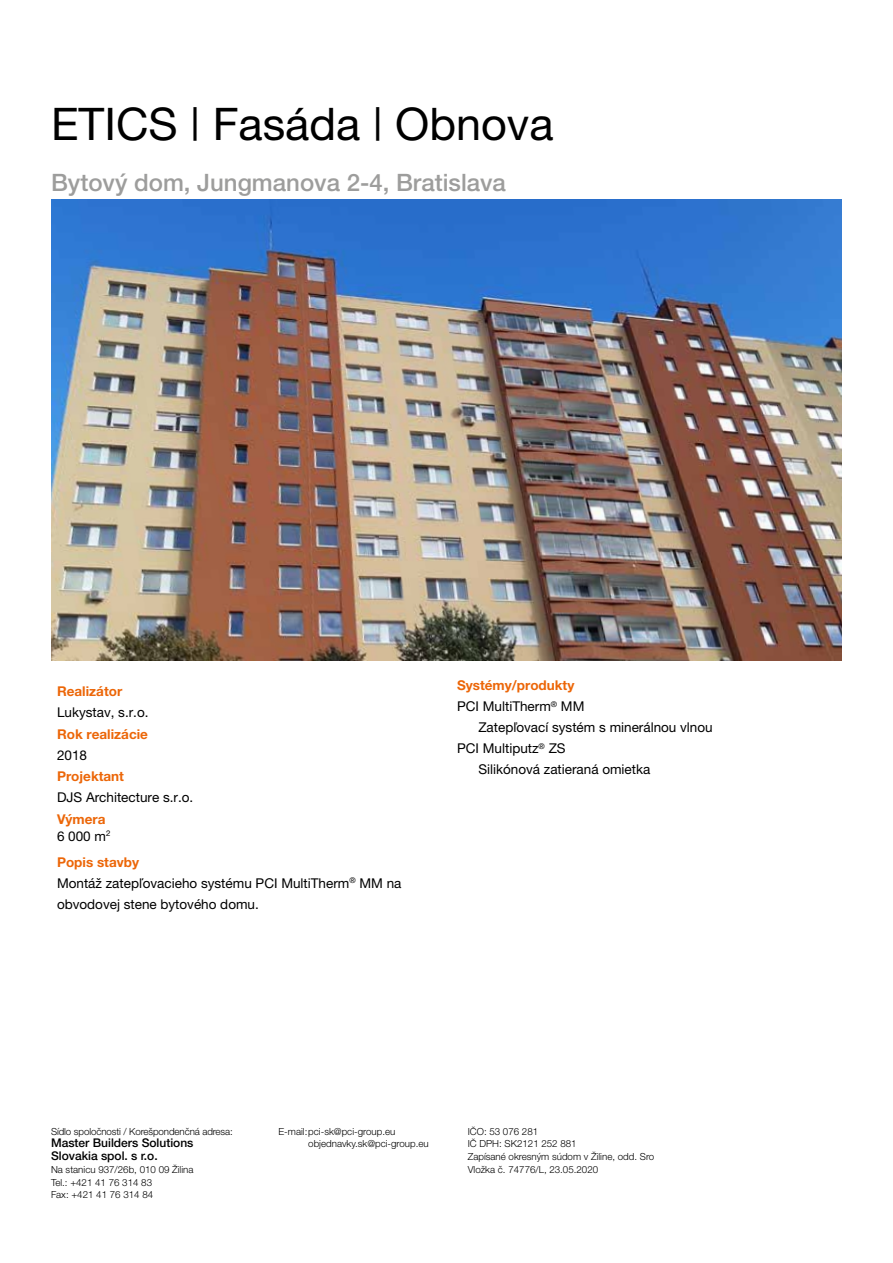
<style>
.page{position:relative;width:893px;height:1263px;background:#fff}
.page>*{position:absolute;margin:0;border:0;box-sizing:border-box;transform-origin:0 0}
.t1{font:45px "Helvetica Neue CE";color:#000}
.t2{font:500 24px "Helvetica Neue CE";color:#9d9d9c}
.t3{font:13.5px/21px "Helvetica Neue LT Pro";color:#000}
.t4{font:13.5px "Helvetica Neue CE";color:#000}
.t5{font:700 13.5px/16.5px "Helvetica Neue LT Pro";color:#ec6608}
.t6{font:500 12px/12.8px "Helvetica Neue CE";color:#000}
.t7{font:300 9.75px/12.8px "Helvetica Neue CE";color:#000}
.s1{font-weight:400;color:#000}
.s2{font-weight:700;color:#ec6608}
</style>
<div class="page">
<img style="left:51px;top:200px;width:791px;height:461px">
<h1 class="t1" style="left:51px;top:99px;width:504px">ETICS | Fasáda | Obnova</h1>
<h2 class="t2" style="left:51px;top:170px;width:456px">Bytový dom, Jungmanova 2-4, Bratislava</h2>
<h3 class="t5" style="left:57px;top:683px;width:67px">Realizátor</h3>
<h3 class="t3" style="left:57px;top:701px;width:93px">Lukystav, s.r.o.</h3>
<h3 class="t5" style="left:57px;top:725px;width:92px">Rok realizácie</h3>
<h3 class="t3" style="left:57px;top:744px;width:32px">2018</h3>
<h3 class="t5" style="left:57px;top:768px;width:69px">Projektant</h3>
<h3 class="t3" style="left:57px;top:787px;width:138px">DJS Architecture s.r.o.</h3>
<h3 class="t5" style="left:57px;top:811px;width:55px">Výmera<br><span class="s1">6 000 m</span><sup>2</sup></h3>
<h3 class="t3" style="left:57px;top:851px;width:346px"><span class="s2">Popis stavby<br></span>Montáž zatepľovacieho systému PCI MultiTherm<sup>®</sup> MM na obvodovej stene bytového domu.</h3>
<h3 class="t5" style="left:457px;top:677px;width:119px">Systémy/produkty</h3>
<h3 class="t4" style="left:457px;top:699px;width:129px">PCI MultiTherm<sup>®</sup> MM</h3>
<h3 class="t4" style="left:478px;top:720px;width:236px">Zatepľovací systém s minerálnou vlnou</h3>
<h3 class="t4" style="left:457px;top:741px;width:110px">PCI Multiputz<sup>®</sup> ZS</h3>
<h3 class="t4" style="left:478px;top:762px;width:174px">Silikónová zatieraná omietka</h3>
<p class="t7" style="left:51px;top:1125px;width:183px">Sídlo spoločnosti / Korešpondenčná adresa:</p>
<p class="t6" style="left:51px;top:1137px;width:144px">Master Builders Solutions<br>Slovakia spol. s r.o.</p>
<p class="t7" style="left:51px;top:1163px;width:144px">Na stanicu 937/26b, 010 09 Žilina<br>Tel.: +421 41 76 314 83<br>Fax: +421 41 76 314 84</p>
<p class="t7" style="left:308px;top:1125px;width:122px;text-indent:-30px">E-mail:pci-sk@pci-group.eu objednavky.sk@pci-group.eu</p>
<p class="t7" style="left:468px;top:1125px;width:188px">IČO: 53 076 281<br>IČ DPH: SK2121 252 881<br>Zapísané okresným súdom v Žiline, odd. Sro<br>Vložka č. 74776/L, 23.05.2020</p>
</div>
